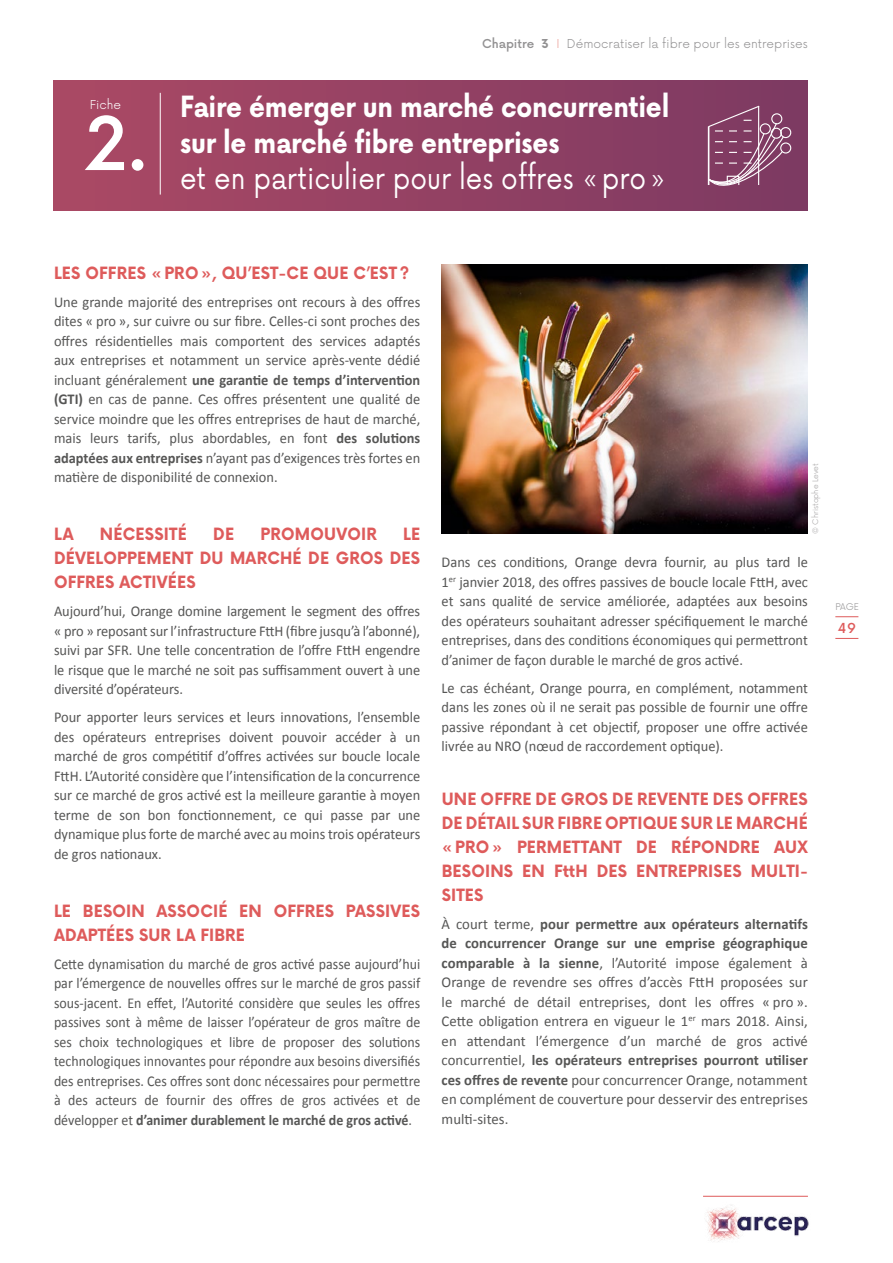
<style>
.page{position:relative;width:893px;height:1263px;background:#fff}
.page>*{position:absolute;margin:0;border:0;box-sizing:border-box;transform-origin:0 0}
.t1{font:500 72px "Now Alt";color:#fff}
.t2{font:30px "Now Alt";color:#fff;scale:.88 1}
.t3{font:700 28.5px/36px "Now Alt";letter-spacing:-.01em;color:#fff;scale:.88 1}
.t4{font:700 16.5px/24px "Now Alt";letter-spacing:.015em;color:#de5b5b;text-align:justify;scale:.95 1}
.t5{font:15px/19.5px "Calibri";color:#565655;text-align:justify;scale:.96 1}
.t6{font:15px/19.5px "Calibri";color:#565655;text-align:justify}
.t7{font:15px/19.5px "Calibri";color:#565655;text-align:justify;scale:.93 1}
.t8{font:500 13.5px "Now Alt";color:#de5b5b}
.t9{font:300 12px "Now Alt";color:#939293}
.t10{font:300 12px "Now Alt";color:#fff}
.t11{font:300 9px "Now Alt";color:#939293}
.t12{font:300 7.5px "Now Alt";color:#a4a2a3}
.s1{font-weight:500}
.s2{font-weight:700}
.s3{color:#eca299}
</style>
<div class="page">
<img style="left:706px;top:1205px;width:103px;height:37px">
<hr style="left:703px;top:1196px;width:105px;height:1px;background:#de5b5b">
<svg style="left:835px;top:616px;width:23px;height:1px"></svg>
<svg style="left:835px;top:638px;width:23px;height:1px"></svg>
<div style="left:53px;top:80px;width:754px;height:130px;background:linear-gradient(to right,#ab4965,#7c3a62)"></div>
<hr style="left:160px;top:93px;width:1px;height:102px;background:#fff">
<img style="left:442px;top:264px;width:366px;height:270px">
<svg style="left:708px;top:105px;width:77px;height:93px;background:#8e5174"></svg>
<div style="left:771px;top:113px;width:11px;height:11px;border:1px solid #fff;border-radius:50%"></div>
<div style="left:780px;top:142px;width:11px;height:12px;border:1px solid #fff;border-radius:50%"></div>
<div style="left:760px;top:123px;width:11px;height:11px;border:1px solid #fff;border-radius:50%"></div>
<div style="left:780px;top:127px;width:11px;height:11px;border:1px solid #fff;border-radius:50%"></div>
<div style="left:771px;top:128px;width:11px;height:11px;border:1px solid #fff;border-radius:50%"></div>
<p class="t10" style="left:90px;top:95px;width:33px">Fiche</p>
<h1 class="t1" style="left:85px;top:88px;width:64px">2.</h1>
<p class="t9" style="left:482px;top:34px;width:327px"><span class="s1">Chapitre</span> <span class="s2">3</span> <span class="s3">I</span> Démocratiser la fibre pour les entreprises</p>
<h3 class="t3" style="left:180px;top:88px;width:557px">Faire émerger un marché concurrentiel sur le marché fibre entreprises</h3>
<h2 class="t2" style="left:180px;top:154px;width:554px">et en particulier pour les offres «pro»</h2>
<p class="t4" style="left:54px;top:260px;width:375px">LES OFFRES «PRO», QU’EST-CE QUE C’EST?</p>
<p class="t5" style="left:54px;top:292px;width:383px">Une grande majorité des entreprises ont recours à des offres dites « pro », sur cuivre ou sur fibre. Celles-ci sont proches des offres résidentielles mais comportent des services adaptés aux entreprises et notamment un service après-vente dédié incluant généralement <span class="s2">une garantie de temps d’intervention (GTI)</span> en cas de panne. Ces offres présentent une qualité de service moindre que les offres entreprises de haut de marché, mais leurs tarifs, plus abordables, en font <span class="s2">des solutions adaptées aux entreprises</span> n’ayant pas d’exigences très fortes en matière de disponibilité de connexion.</p>
<p class="t4" style="left:54px;top:522px;width:22px">LA</p>
<p class="t4" style="left:100px;top:522px;width:93px">NÉCESSITÉ</p>
<p class="t4" style="left:213px;top:522px;width:24px">DE</p>
<p class="t4" style="left:261px;top:522px;width:124px">PROMOUVOIR</p>
<p class="t4" style="left:54px;top:522px;width:387px;text-indent:349px">LE DÉVELOPPEMENT DU MARCHÉ DE GROS DES OFFRES ACTIVÉES</p>
<p class="t5" style="left:54px;top:601px;width:383px">Aujourd’hui, Orange domine largement le segment des offres « pro » reposant sur l’infrastructure FttH (fibre jusqu’à l’abonné), suivi par SFR. Une telle concentration de l’offre FttH engendre le risque que le marché ne soit pas suffisamment ouvert à une diversité d’opérateurs.</p>
<p class="t5" style="left:54px;top:707px;width:383px">Pour apporter leurs services et leurs innovations, l’ensemble des opérateurs entreprises doivent pouvoir accéder à un marché de gros compétitif d’offres activées sur boucle locale FttH. L’Autorité considère que l’intensification de la concurrence sur ce marché de gros activé est la meilleure garantie à moyen terme de son bon fonctionnement, ce qui passe par une dynamique plus forte de marché avec au moins trois opérateurs de gros nationaux.</p>
<p class="t4" style="left:54px;top:898px;width:387px">LE BESOIN ASSOCIÉ EN OFFRES PASSIVES<br>ADAPTÉES SUR LA FIBRE</p>
<p class="t7" style="left:54px;top:954px;width:395px">Cette dynamisation du marché de gros activé passe aujourd’hui par l’émergence de nouvelles offres sur le marché de gros passif sous-jacent. En effet, l’Autorité considère que seules les offres passives sont à même de laisser l’opérateur de gros maître de ses choix technologiques et libre de proposer des solutions technologiques innovantes pour répondre aux besoins diversifiés des entreprises. Ces offres sont donc nécessaires pour permettre à des acteurs de fournir des offres de gros activées et de développer et <span class="s2">d’animer durablement le marché de gros activé</span>.</p>
<p class="t12" style="left:809px;top:534px;width:72px;rotate:-90deg">© Christophe Levet</p>
<p class="t5" style="left:442px;top:552px;width:383px">Dans ces conditions, Orange devra fournir, au plus tard le 1<sup>er</sup> janvier 2018, des offres passives de boucle locale FttH, avec et sans qualité de service améliorée, adaptées aux besoins des opérateurs souhaitant adresser spécifiquement le marché entreprises, dans des conditions économiques qui permettront d’animer de façon durable le marché de gros activé.</p>
<p class="t5" style="left:442px;top:678px;width:383px">Le cas échéant, Orange pourra, en complément, notamment dans les zones où il ne serait pas possible de fournir une offre passive répondant à cet objectif, proposer une offre activée livrée au NRO (nœud de raccordement optique).</p>
<p class="t4" style="left:442px;top:786px;width:387px">UNE OFFRE DE GROS DE REVENTE DES OFFRES DE DÉTAIL SUR FIBRE OPTIQUE SUR LE MARCHÉ «PRO» PERMETTANT DE RÉPONDRE AUX BESOINS EN FttH DES ENTREPRISES MULTI-SITES</p>
<p class="t6" style="left:442px;top:914px;width:368px">À court terme, <span class="s2">pour permettre aux opérateurs alternatifs de concurrencer Orange sur une emprise géographique comparable à la sienne</span>, l’Autorité impose également à Orange de revendre ses offres d’accès FttH proposées sur le marché de détail entreprises, dont les offres « pro ».<br>Cette obligation entrera en vigueur le 1<sup>er</sup> mars 2018. Ainsi, en attendant l’émergence d’un marché de gros activé concurrentiel, <span class="s2">les opérateurs entreprises pourront utiliser ces offres de revente</span> pour concurrencer Orange, notamment en complément de couverture pour desservir des entreprises multi-sites.</p>
<p class="t11" style="left:835px;top:599px;width:25px">PAGE</p>
<p class="t8" style="left:838px;top:617px;width:20px">49</p>
</div>
